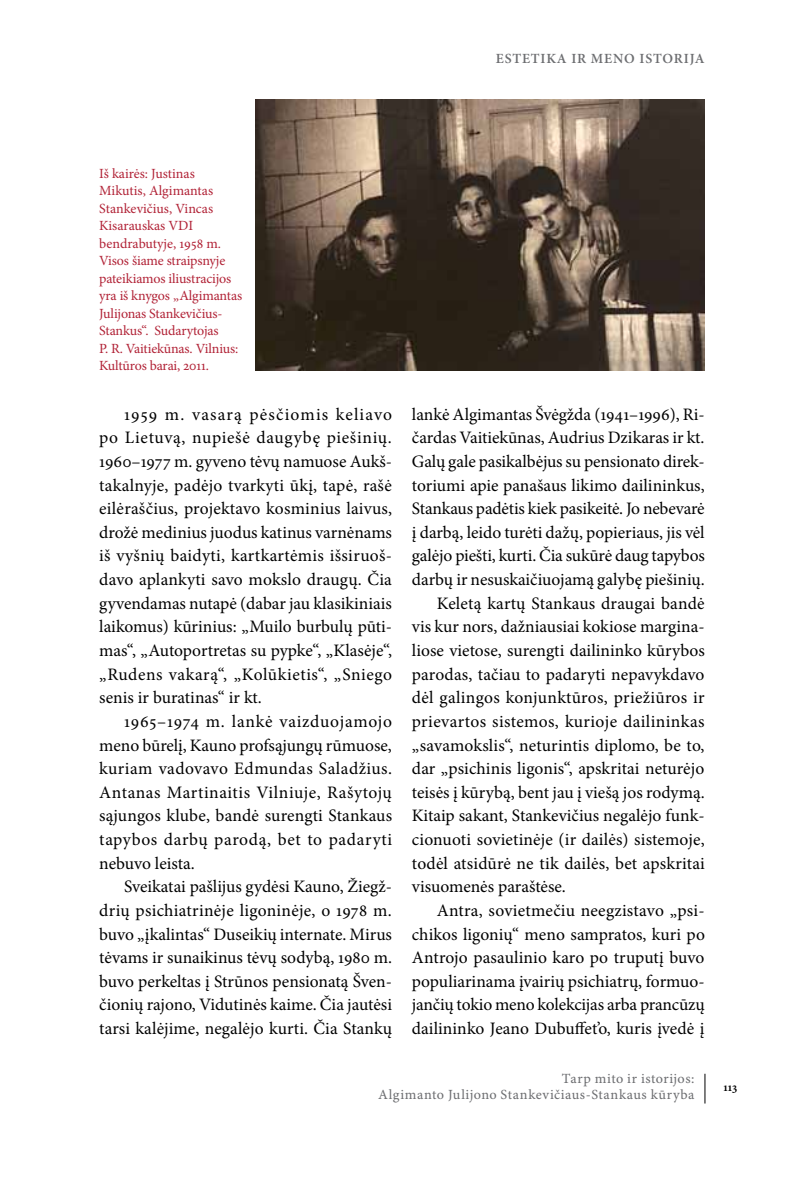
<style>
.page{position:relative;width:804px;height:1191px;background:#fff}
.page>*{position:absolute;margin:0;border:0;box-sizing:border-box;transform-origin:0 0}
.t1{font:17.5px/23.6px "Minion Pro";color:#000;text-align:justify}
.t2{font:17.5px "Minion Pro";letter-spacing:.025em;color:#000}
.t3{font:14px/17.5px "Minion Pro";letter-spacing:-.01em;color:#b12236}
.t4{font:14px/15.8px "Minion Pro Capt";letter-spacing:.04em;color:#6d6e71;text-align:right}
.t5{font:600 14px "Minion Pro";letter-spacing:.06em;color:#6d6e71}
.t6{font:600 12.25px "Minion Pro";color:#000}
</style>
<div class="page">
<hr style="left:704px;top:1073px;width:1px;height:30px;background:#000">
<img style="left:256px;top:99px;width:448px;height:271px">
<p class="t5" style="left:496px;top:49px;width:210px">ESTETIKA IR MENO ISTORIJA</p>
<p class="t3" style="left:99px;top:164px;width:144px">Iš kairės: Justinas<br>Mikutis, Algimantas<br>Stankevičius, Vincas<br>Kisarauskas VDI bendrabutyje, 1958 m.<br>Visos šiame straipsnyje pateikiamos iliustracijos yra iš knygos „Algimantas<br>Julijonas Stankevičius-<br>Stankus“. Sudarytojas<br>P. R. Vaitiekūnas. Vilnius:<br>Kultūros barai, 2011.</p>
<p class="t1" style="left:99px;top:402px;width:294px;text-indent:25px">1959 m. vasarą pėsčiomis keliavo po Lietuvą, nupiešė daugybę piešinių.<br>1960–1977 m. gyveno tėvų namuose Aukš&shy;takalnyje, padėjo tvarkyti ūkį, tapė, rašė eilėraščius, projektavo kosminius laivus, drožė medinius juodus katinus varnėnams iš vyšnių baidyti, kartkartėmis išsiruoš&shy;davo aplankyti savo mokslo draugų. Čia gyvendamas nutapė (dabar jau klasikiniais laikomus) kūrinius: „Muilo burbulų pūti&shy;mas“, „Autoportretas su pypke“, „Klasėje“, „Rudens vakarą“, „Kolūkietis“, „Sniego senis ir buratinas“ ir kt.</p>
<p class="t1" style="left:99px;top:709px;width:294px;text-indent:25px">1965–1974 m. lankė vaizduojamojo meno būrelį, Kauno profsąjungų rūmuose, kuriam vadovavo Edmundas Saladžius.<br>Antanas Martinaitis Vilniuje, Rašytojų sąjungos klube, bandė surengti Stankaus tapybos darbų parodą, bet to padaryti nebuvo leista.</p>
<p class="t1" style="left:99px;top:875px;width:294px;text-indent:25px">Sveikatai pašlijus gydėsi Kauno, Žiegž&shy;drių psichiatrinėje ligoninėje, o 1978 m. buvo „įkalintas“ Duseikių internate. Mirus tėvams ir sunaikinus tėvų sodybą, 1980 m. buvo perkeltas į Strūnos pensionatą Šven&shy;čionių rajono, Vidutinės kaime. Čia jautėsi tarsi kalėjime, negalėjo kurti. Čia Stankų</p>
<p class="t1" style="left:412px;top:402px;width:294px">lankė Algimantas Švėgžda (1941–1996), Ri-</p>
<p class="t1" style="left:412px;top:426px;width:294px">čardas Vaitiekūnas, Audrius Dzikaras ir kt.</p>
<p class="t1" style="left:412px;top:449px;width:294px">Galų gale pasikalbėjus su pensionato direk-</p>
<p class="t1" style="left:412px;top:473px;width:294px">toriumi apie panašaus likimo dailininkus,</p>
<p class="t1" style="left:412px;top:497px;width:294px">Stankaus padėtis kiek pasikeitė. Jo nebevarė</p>
<p class="t1" style="left:412px;top:520px;width:294px">į darbą, leido turėti dažų, popieriaus, jis vėl</p>
<p class="t1" style="left:412px;top:544px;width:294px">galėjo piešti, kurti. Čia sukūrė daug tapybos</p>
<p class="t1" style="left:412px;top:568px;width:294px">darbų ir nesuskaičiuojamą galybę piešinių.</p>
<p class="t1" style="left:437px;top:591px;width:269px">Keletą kartų Stankaus draugai bandė</p>
<p class="t1" style="left:412px;top:615px;width:294px">vis kur nors, dažniausiai kokiose margina-</p>
<p class="t1" style="left:412px;top:638px;width:294px">liose vietose, surengti dailininko kūrybos</p>
<p class="t1" style="left:412px;top:662px;width:294px">parodas, tačiau to padaryti nepavykdavo</p>
<p class="t1" style="left:412px;top:686px;width:294px">dėl galingos konjunktūros, priežiūros ir</p>
<p class="t2" style="left:412px;top:709px;width:294px">prievartos sistemos, kurioje dailininkas</p>
<p class="t1" style="left:412px;top:733px;width:294px">„savamokslis“, neturintis diplomo, be to,</p>
<p class="t1" style="left:412px;top:757px;width:294px">dar „psichinis ligonis“, apskritai neturėjo</p>
<p class="t1" style="left:412px;top:780px;width:294px">teisės į kūrybą, bent jau į viešą jos rodymą.</p>
<p class="t1" style="left:412px;top:804px;width:294px">Kitaip sakant, Stankevičius negalėjo funk-</p>
<p class="t1" style="left:412px;top:827px;width:294px">cionuoti sovietinėje (ir dailės) sistemoje,</p>
<p class="t1" style="left:412px;top:851px;width:294px">todėl atsidūrė ne tik dailės, bet apskritai</p>
<p class="t1" style="left:412px;top:875px;width:155px">visuomenės paraštėse.</p>
<p class="t1" style="left:437px;top:898px;width:269px">Antra, sovietmečiu neegzistavo „psi-</p>
<p class="t1" style="left:412px;top:922px;width:294px">chikos ligonių“ meno sampratos, kuri po</p>
<p class="t1" style="left:412px;top:946px;width:294px">Antrojo pasaulinio karo po truputį buvo</p>
<p class="t1" style="left:412px;top:969px;width:294px">populiarinama įvairių psichiatrų, formuo-</p>
<p class="t1" style="left:412px;top:993px;width:294px">jančių tokio meno kolekcijas arba prancūzų</p>
<p class="t1" style="left:412px;top:1016px;width:294px">dailininko Jeano Dubuffet’o, kuris įvedė į</p>
<p class="t4" style="left:378px;top:1071px;width:318px">Tarp mito ir istorijos:<br>Algimanto Julijono Stankevičiaus-Stankaus kūryba</p>
<p class="t6" style="left:723px;top:1078px;width:15px">113</p>
</div>
